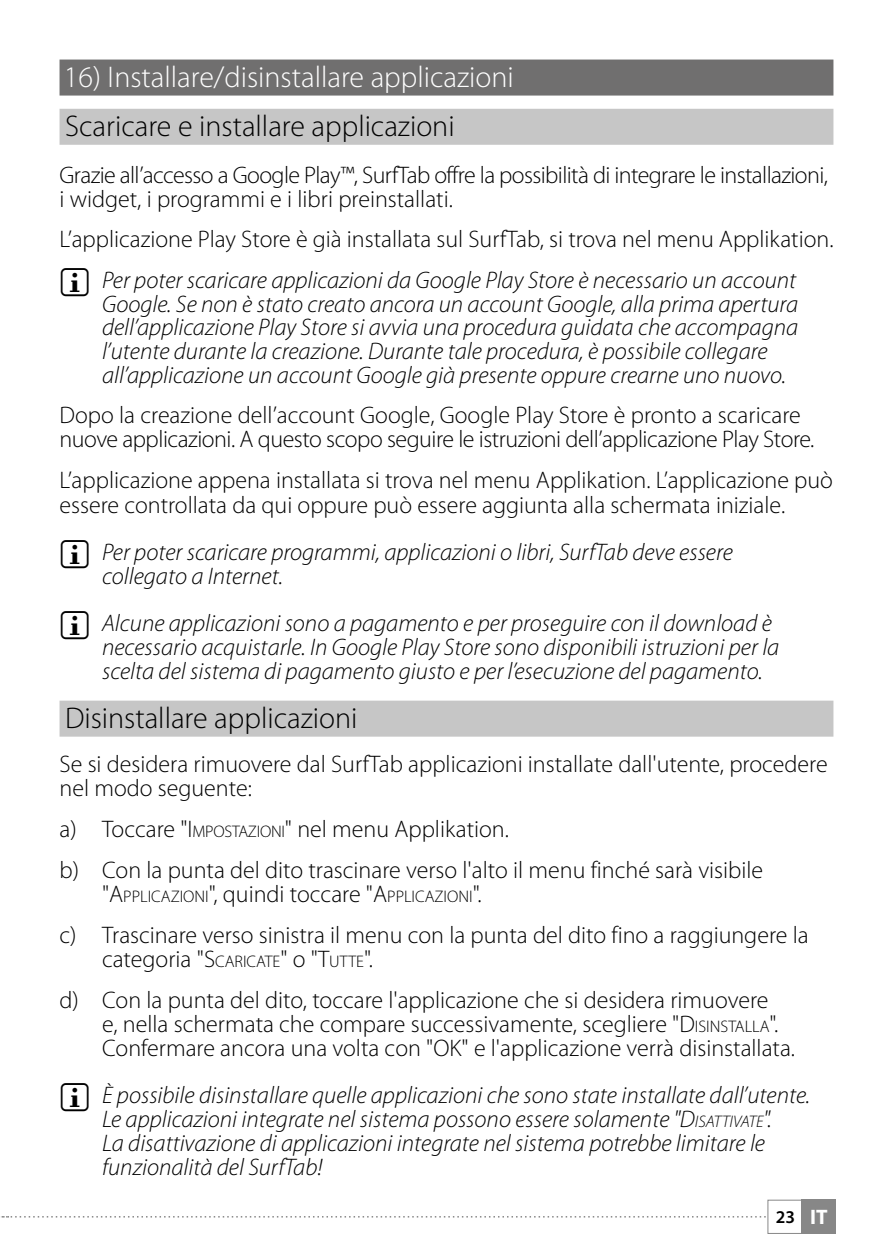
<style>
.page{position:relative;width:893px;height:1259px;background:#fff}
.page>*{position:absolute;margin:0;border:0;box-sizing:border-box;transform-origin:0 0}
.t1{font:300 30px "Myriad Pro";color:#000}
.t2{font:300 30px "Myriad Pro";color:#fff}
.t3{font:italic 300 24px/24px "Myriad Pro";color:#000}
.t4{font:300 24px/24px "Myriad Pro";color:#000}
.t5{font:300 24px/24px "Myriad Pro";letter-spacing:-.02em;color:#000}
.t6{font:300 24px/23.7px "Myriad Pro";letter-spacing:-.025em;color:#000}
.t7{font:600 18px "Myriad Pro";color:#000}
.t8{font:300 16.8px "Myriad Pro";color:#000}
.s1{font-style:inherit}
.s2{font-size:16.8px}
.s3{font-size:24px}
.s4{font-weight:700;font-size:21px;color:#fff}
</style>
<div class="page">
<div style="left:801px;top:1200px;width:35px;height:34px;background:#878787"></div>
<div style="left:767px;top:1199px;width:69px;height:34px;border:1px solid #878787"></div>
<svg style="left:1px;top:1216px;width:765px;height:1px"></svg>
<div style="left:60px;top:60px;width:773px;height:36px;background:#706f6f"></div>
<div style="left:60px;top:109px;width:773px;height:36px;background:#c6c6c6"></div>
<div style="left:60px;top:700px;width:773px;height:36px;background:#c6c6c6"></div>
<p class="t2" style="left:64px;top:61px;width:451px">16) Installare/disinstallare applicazioni</p>
<p class="t1" style="left:65px;top:110px;width:391px">Scaricare e installare applicazioni</p>
<p class="t6" style="left:60px;top:163px;width:770px">Grazie all’accesso a Google Play™, SurfTab offre la possibilità di integrare le installazioni, i widget, i programmi e i libri preinstallati.</p>
<p class="t4" style="left:60px;top:228px;width:775px">L’applicazione Play Store è già installata sul SurfTab, si trova nel menu Applikation.</p>
<p class="t3" style="left:102px;top:269px;width:698px">Per poter scaricare applicazioni da Google Play Store è necessario un account Google. Se non è stato creato ancora un account Google, alla prima apertura dell’applicazione Play Store si avvia una procedura guidata che accompagna l’utente durante la creazione. Durante tale procedura, è possibile collegare all’applicazione un account Google già presente oppure crearne uno nuovo.</p>
<p class="t5" style="left:60px;top:404px;width:756px">Dopo la creazione dell’account Google, Google Play Store è pronto a scaricare nuove applicazioni. A questo scopo seguire le istruzioni dell’applicazione Play Store.</p>
<p class="t4" style="left:60px;top:469px;width:775px">L’applicazione appena installata si trova nel menu Applikation. L’applicazione può essere controllata da qui oppure può essere aggiunta alla schermata iniziale.</p>
<p class="t3" style="left:102px;top:540px;width:632px">Per poter scaricare programmi, applicazioni o libri, SurfTab deve essere collegato a Internet.</p>
<p class="t3" style="left:102px;top:611px;width:679px">Alcune applicazioni sono a pagamento e per proseguire con il download è necessario acquistarle. In Google Play Store sono disponibili istruzioni per la scelta del sistema di pagamento giusto e per l’esecuzione del pagamento.</p>
<p class="t1" style="left:65px;top:701px;width:294px">Disinstallare applicazioni</p>
<p class="t4" style="left:60px;top:752px;width:770px">Se si desidera rimuovere dal SurfTab applicazioni installate dall'utente, procedere nel modo seguente:</p>
<p class="t4" style="left:60px;top:808px;width:705px;line-height:41.1px">a) Toccare "<span class="s1">I</span> <span class="s2">MPOSTAZIONI</span>" nel menu Applikation.<br>b) Con la punta del dito trascinare verso l'alto il menu finché sarà visibile</p>
<p class="t8" style="left:102px;top:887px;width:381px"><span class="s3">"</span><span class="s3">A</span>PPLICAZIONI<span class="s3">", quindi toccare "</span><span class="s3">A</span>PPLICAZIONI<span class="s3">".</span></p>
<p class="t4" style="left:102px;top:923px;width:708px;text-indent:-43px">c) Trascinare verso sinistra il menu con la punta del dito fino a raggiungere la categoria "<span class="s1">S</span><span class="s2">CARICATE</span>" o "<span class="s1">T</span><span class="s2">UTTE</span>".</p>
<p class="t4" style="left:102px;top:988px;width:695px;text-indent:-42px">d) Con la punta del dito, toccare l'applicazione che si desidera rimuovere<br>e, nella schermata che compare successivamente, scegliere "<span class="s1">D</span><span class="s2">ISINSTALLA</span>".<br>Confermare ancora una volta con "<span class="s1">OK</span>" e l'applicazione verrà disinstallata.</p>
<p class="t3" style="left:102px;top:1083px;width:710px">È possibile disinstallare quelle applicazioni che sono state installate dall’utente.<br>Le applicazioni integrate nel sistema possono essere solamente "<span class="s1">D</span><span class="s2">ISATTIVATE</span>".<br>La disattivazione di applicazioni integrate nel sistema potrebbe limitare le funzionalità del SurfTab!</p>
<p class="t7" style="left:776px;top:1205px;width:53px">23 <span class="s4">IT</span></p>
</div>
